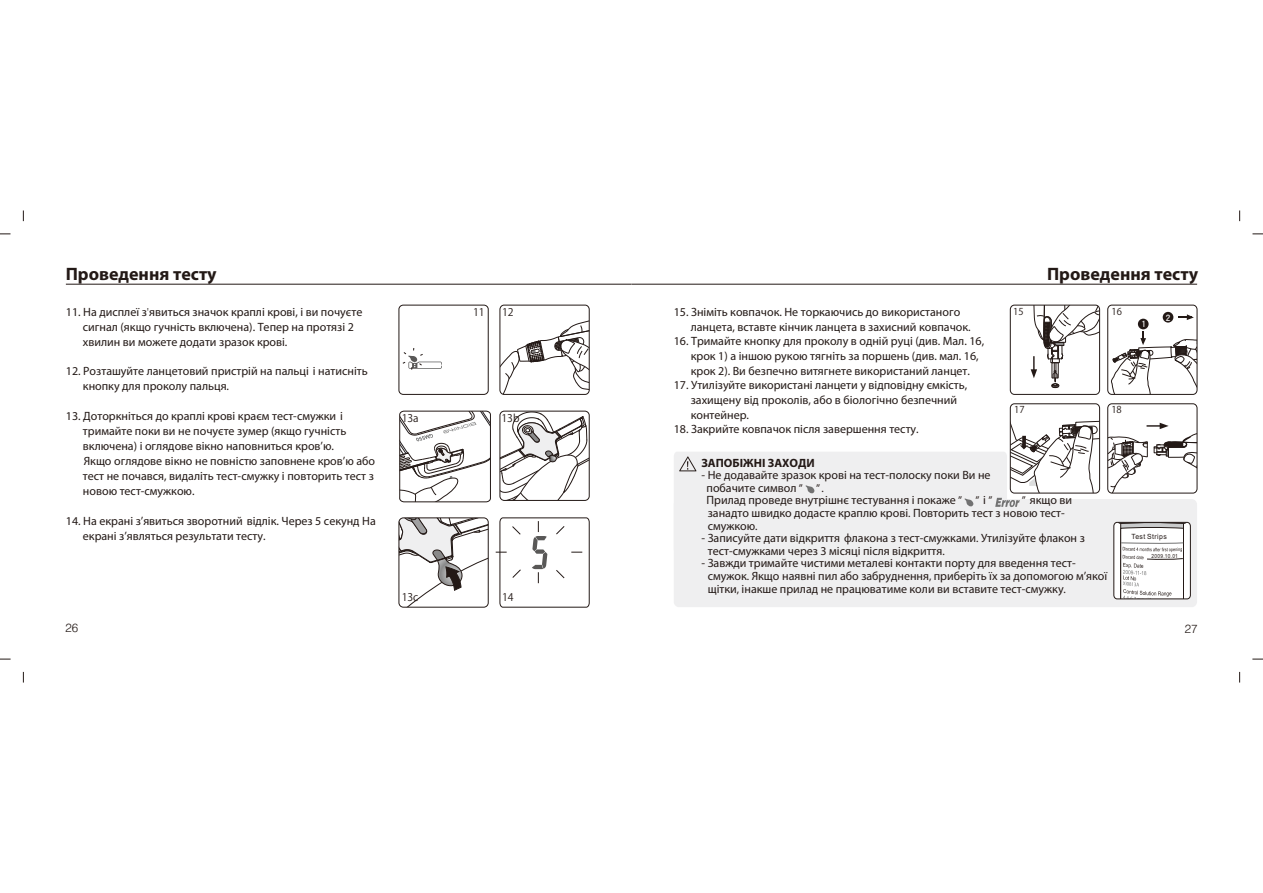
<style>
.page{position:relative;width:1263px;height:893px;background:#fff}
.page>*{position:absolute;margin:0;border:0;box-sizing:border-box;transform-origin:0 0}
.t1{font:700 18px "Myriad Pro";color:#231916}
.t2{font:12px/15px "Myriad Pro";color:#231916}
.t3{font:700 12px "Myriad Pro";color:#231916}
.t4{font:300 12px "Swiss 721 BT";color:#231916}
.t5{font:10.5px "Koz Go Pro";color:#231916}
.t6{font:9.45px "Koz Go Pro";color:#231916}
.t7{font:9.45px "DF Hei Std W7";color:#fff}
.t8{font:7.2px "Arial";letter-spacing:.055em;color:#231916;scale:.96 1}
.t9{font:5.7px "Arial";letter-spacing:.055em;color:#231916;scale:.85 1}
.s1{font-family:"DF Hei Std W3"}
.s2{font-size:11.25px}
</style>
<div class="page">
<svg style="left:500px;top:321px;width:89px;height:73px"></svg>
<div style="left:500px;top:305px;width:89px;height:90px;border:1px solid #231916;border-radius:4px"></div>
<hr style="left:66px;top:284px;width:565px;height:1px;background:#231916">
<hr style="left:631px;top:284px;width:566px;height:1px;background:#231916">
<div style="left:1010px;top:305px;width:90px;height:90px;border:1px solid #231916;border-radius:4px"></div>
<svg style="left:1031px;top:305px;width:68px;height:89px"></svg>
<div style="left:1138px;top:319px;width:10px;height:10px;background:#231916;border-radius:50%"></div>
<div style="left:1163px;top:312px;width:10px;height:11px;background:#231916;border-radius:50%"></div>
<svg style="left:1178px;top:314px;width:16px;height:6px"></svg>
<svg style="left:1111px;top:332px;width:87px;height:62px"></svg>
<div style="left:1107px;top:305px;width:90px;height:90px;border:1px solid #231916;border-radius:4px"></div>
<div style="left:674px;top:499px;width:523px;height:108px;background:#efeff0;border-radius:5px"></div>
<svg style="left:674px;top:404px;width:425px;height:103px"></svg>
<svg style="left:1108px;top:423px;width:89px;height:70px"></svg>
<div style="left:1107px;top:404px;width:90px;height:89px;border:1px solid #231916;border-radius:4px"></div>
<div style="left:399px;top:305px;width:89px;height:90px;border:1px solid #231916;border-radius:4px"></div>
<svg style="left:402px;top:348px;width:40px;height:22px"></svg>
<div style="left:1114px;top:522px;width:76px;height:77px;background:#fff;border-radius:4px"></div>
<svg style="left:1120px;top:524px;width:64px;height:73px"></svg>
<div style="left:1113px;top:522px;width:77px;height:77px;border:1px solid #231916;border-radius:4px"></div>
<svg style="left:399px;top:518px;width:89px;height:89px"></svg>
<div style="left:399px;top:518px;width:89px;height:89px;border:1px solid #231916;border-radius:4px"></div>
<svg style="left:399px;top:411px;width:92px;height:91px"></svg>
<svg style="left:500px;top:411px;width:89px;height:89px"></svg>
<div style="left:500px;top:411px;width:89px;height:90px;border:1px solid #231916;border-radius:4px"></div>
<svg style="left:496px;top:517px;width:94px;height:91px"></svg>
<h1 class="t1" style="left:66px;top:266px;width:152px">Проведення тесту</h1>
<h1 class="t1" style="left:1047px;top:266px;width:152px">Проведення тесту</h1>
<p class="t2" style="left:83px;top:305px;width:281px;text-indent:-17px">11. На дисплеї з<span class="s1">'</span>явиться значок краплі крові, і ви почуєте сигнал (якщо гучність включена). Тепер на протязі 2 хвилин ви можете додати зразок крові.</p>
<p class="t2" style="left:83px;top:365px;width:286px;text-indent:-17px">12. Розташуйте ланцетовий пристрій на пальці і натисніть кнопку для проколу пальця.</p>
<p class="t2" style="left:83px;top:410px;width:294px;text-indent:-17px">13. Доторкніться до краплі крові краєм тест-смужки і тримайте поки ви не почуєте зумер (якщо гучність включена) і оглядове вікно наповниться кров’ю.<br>Якщо оглядове вікно не повністю заповнене кров’ю або тест не почався, видаліть тест-смужку і повторить тест з новою тест-смужкою.</p>
<p class="t2" style="left:83px;top:514px;width:294px;text-indent:-17px">14. На екрані з’явиться зворотний відлік. Через 5 секунд На екрані з’являться результати тесту.</p>
<p class="t5" style="left:402px;top:413px;width:18px">13a</p>
<p class="t5" style="left:402px;top:592px;width:18px">13c</p>
<p class="t5" style="left:473px;top:307px;width:13px">11</p>
<p class="t5" style="left:502px;top:307px;width:13px">12</p>
<p class="t2" style="left:691px;top:305px;width:281px;text-indent:-17px">15. Зніміть ковпачок. Не торкаючись до використаного ланцета, вставте кінчик ланцета в захисний ковпачок.</p>
<p class="t2" style="left:691px;top:334px;width:295px;text-indent:-17px">16. Тримайте кнопку для проколу в одній руці (див. Мал. 16, крок 1) а іншою рукою тягніть за поршень (див. мал. 16, крок 2). Ви безпечно витягнете використаний ланцет.</p>
<p class="t2" style="left:691px;top:378px;width:278px;text-indent:-17px">17. Утилізуйте використані ланцети у відповідну ємкість, захищену від проколів, або в біологічно безпечний контейнер.</p>
<p class="t2" style="left:674px;top:423px;width:246px">18. Закрийте ковпачок після завершення тесту.</p>
<p class="t5" style="left:501px;top:413px;width:19px">13b</p>
<p class="t6" style="left:1013px;top:306px;width:12px">15</p>
<p class="t6" style="left:1014px;top:405px;width:12px">17</p>
<p class="t6" style="left:1111px;top:306px;width:12px">16</p>
<p class="t6" style="left:1111px;top:405px;width:12px">18</p>
<p class="t5" style="left:502px;top:592px;width:13px">14</p>
<p class="t3" style="left:701px;top:458px;width:115px">ЗАПОБІЖНІ ЗАХОДИ</p>
<p class="t2" style="left:706px;top:470px;width:287px;line-height:12.1px;text-indent:-5px">- Не додавайте зразок крові на тест-полоску поки Ви не побачите символ <span class="s2">” ” .<br></span>Прилад проведе внутрішнє тестування і покаже <span class="s2">” ”</span> і <span class="s2">”</span></p>
<p class="t2" style="left:708px;top:494px;width:366px;line-height:12.9px;text-indent:314px"><span class="s2">”</span> якщо ви занадто швидко додасте краплю крові<span class="s2">.</span> Повторить тест з новою тест&shy;смужкою<span class="s2">.</span></p>
<p class="t2" style="left:708px;top:532px;width:379px;line-height:12.9px;text-indent:-6px">- Записуйте дати відкриття флакона з тест-смужками<span class="s2">.</span> Утилізуйте флакон з тест-смужками через 3 місяці після відкриття<span class="s2">.</span></p>
<p class="t2" style="left:708px;top:557px;width:401px;line-height:12.9px;text-indent:-6px">- Завжди тримайте чистими металеві контакти порту для введення тест&shy;смужок<span class="s2">.</span> Якщо наявні пил або забруднення<span class="s2">,</span> приберіть їх за допомогою м’якої щітки<span class="s2">,</span> інакше прилад не працюватиме коли ви вставите тест-смужку<span class="s2">.</span></p>
<p class="t7" style="left:1141px;top:319px;width:7px">1</p>
<p class="t7" style="left:1165px;top:312px;width:7px">2</p>
<p class="t8" style="left:1131px;top:534px;width:38px">Test Strips</p>
<p class="t9" style="left:1151px;top:554px;width:32px">2009.10.01</p>
<p class="t4" style="left:66px;top:623px;width:14px">26</p>
<p class="t4" style="left:1185px;top:623px;width:14px">27</p>
</div>
